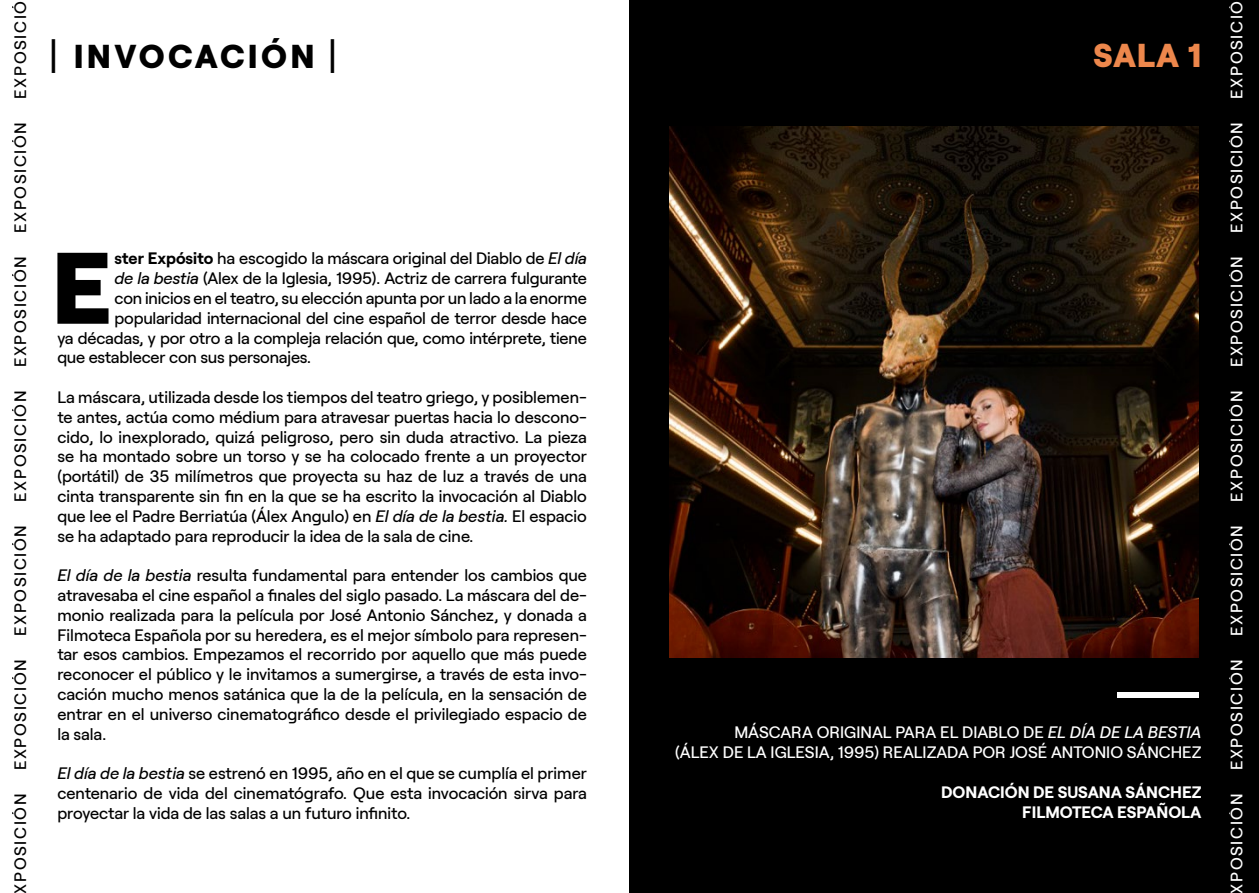
<style>
.page{position:relative;width:1259px;height:893px;background:#fff}
.page>*{position:absolute;margin:0;border:0;box-sizing:border-box;transform-origin:0 0}
.t1{font:800 101.4px "Roobert";color:#000}
.t2{font:800 33px "Roobert";letter-spacing:.1em;color:#000}
.t3{font:800 33px "Roobert";color:#ed874c}
.t4{font:500 16.5px/19.8px "Roobert";letter-spacing:-.01em;color:#000;text-align:justify}
.t5{font:500 16.5px/19.8px "Roobert";color:#fff;text-align:right}
.t6{font:500 16.5px "Roobert";letter-spacing:.1em;color:#000}
.t7{font:500 16.5px "Roobert";letter-spacing:.1em;color:#fff}
.t8{font:700 16.5px/19.8px "Roobert";color:#fff;text-align:right}
.s1{font-weight:400;font-size:42px}
.s2{font-weight:700}
.s3{font-style:italic}
</style>
<div class="page">
<div style="left:629px;top:0;width:630px;height:893px;background:#000"></div>
<img style="left:670px;top:126px;width:528px;height:532px">
<div style="left:1116px;top:692px;width:82px;height:6px;background:#fff"></div>
<p class="t6" style="left:8px;top:99px;width:99px;rotate:-90deg">EXPOSICIÓ</p>
<p class="t6" style="left:8px;top:233px;width:112px;rotate:-90deg">EXPOSICIÓN</p>
<p class="t6" style="left:8px;top:367px;width:112px;rotate:-90deg">EXPOSICIÓN</p>
<p class="t6" style="left:8px;top:502px;width:112px;rotate:-90deg">EXPOSICIÓN</p>
<p class="t6" style="left:8px;top:636px;width:112px;rotate:-90deg">EXPOSICIÓN</p>
<p class="t6" style="left:8px;top:770px;width:112px;rotate:-90deg">EXPOSICIÓN</p>
<p class="t6" style="left:8px;top:893px;width:101px;rotate:-90deg">XPOSICIÓN</p>
<h2 class="t2" style="left:49px;top:30px;width:290px"><span class="s1">|</span> INVOCACIÓN <span class="s1">|</span></h2>
<h1 class="t1" style="left:51px;top:208px;width:62px">E</h1>
<p class="t4" style="left:114px;top:247px;width:474px"><span class="s2">ster Expósito</span> ha escogido la máscara original del Diablo de <span class="s3">El día</span></p>
<p class="t4" style="left:114px;top:267px;width:474px"><span class="s3">de la bestia</span> (Alex de la Iglesia, 1995). Actriz de carrera fulgurante</p>
<p class="t4" style="left:114px;top:287px;width:474px">con inicios en el teatro, su elección apunta por un lado a la enorme</p>
<p class="t4" style="left:114px;top:307px;width:474px">popularidad internacional del cine español de terror desde hace</p>
<p class="t4" style="left:57px;top:326px;width:531px">ya décadas, y por otro a la compleja relación que, como intérprete, tiene</p>
<p class="t4" style="left:57px;top:346px;width:255px">que establecer con sus personajes.</p>
<p class="t4" style="left:57px;top:386px;width:531px">La máscara, utilizada desde los tiempos del teatro griego, y posiblemen&shy;te antes, actúa como médium para atravesar puertas hacia lo descono&shy;cido, lo inexplorado, quizá peligroso, pero sin duda atractivo. La pieza se ha montado sobre un torso y se ha colocado frente a un proyector (portátil) de 35 milímetros que proyecta su haz de luz a través de una cinta transparente sin fin en la que se ha escrito la invocación al Diablo que lee el Padre Berriatúa (Álex Angulo) en <span class="s3">El día de la bestia.</span> El espacio se ha adaptado para reproducir la idea de la sala de cine.</p>
<p class="t4" style="left:57px;top:564px;width:531px"><span class="s3">El día de la bestia</span> resulta fundamental para entender los cambios que atravesaba el cine español a finales del siglo pasado. La máscara del de&shy;monio realizada para la película por José Antonio Sánchez, y donada a Filmoteca Española por su heredera, es el mejor símbolo para represen&shy;tar esos cambios. Empezamos el recorrido por aquello que más puede reconocer el público y le invitamos a sumergirse, a través de esta invo&shy;cación mucho menos satánica que la de la película, en la sensación de entrar en el universo cinematográfico desde el privilegiado espacio de la sala.</p>
<p class="t4" style="left:57px;top:762px;width:531px"><span class="s3">El día de la bestia</span> se estrenó en 1995, año en el que se cumplía el primer centenario de vida del cinematógrafo. Que esta invocación sirva para proyectar la vida de las salas a un futuro infinito.</p>
<h2 class="t3" style="left:1093px;top:29px;width:110px">SALA 1</h2>
<p class="t5" style="left:675px;top:721px;width:528px">MÁSCARA ORIGINAL PARA EL DIABLO DE <span class="s3">EL DÍA DE LA BESTIA<br></span>(ÁLEX DE LA IGLESIA, 1995) REALIZADA POR JOSÉ ANTONIO SÁNCHEZ</p>
<p class="t8" style="left:941px;top:780px;width:262px">DONACIÓN DE SUSANA SÁNCHEZ<br>FILMOTECA ESPAÑOLA</p>
<p class="t7" style="left:1224px;top:99px;width:99px;rotate:-90deg">EXPOSICIÓ</p>
<p class="t7" style="left:1224px;top:233px;width:112px;rotate:-90deg">EXPOSICIÓN</p>
<p class="t7" style="left:1224px;top:367px;width:112px;rotate:-90deg">EXPOSICIÓN</p>
<p class="t7" style="left:1224px;top:502px;width:112px;rotate:-90deg">EXPOSICIÓN</p>
<p class="t7" style="left:1224px;top:636px;width:112px;rotate:-90deg">EXPOSICIÓN</p>
<p class="t7" style="left:1224px;top:770px;width:112px;rotate:-90deg">EXPOSICIÓN</p>
<p class="t7" style="left:1224px;top:893px;width:101px;rotate:-90deg">XPOSICIÓN</p>
</div>
